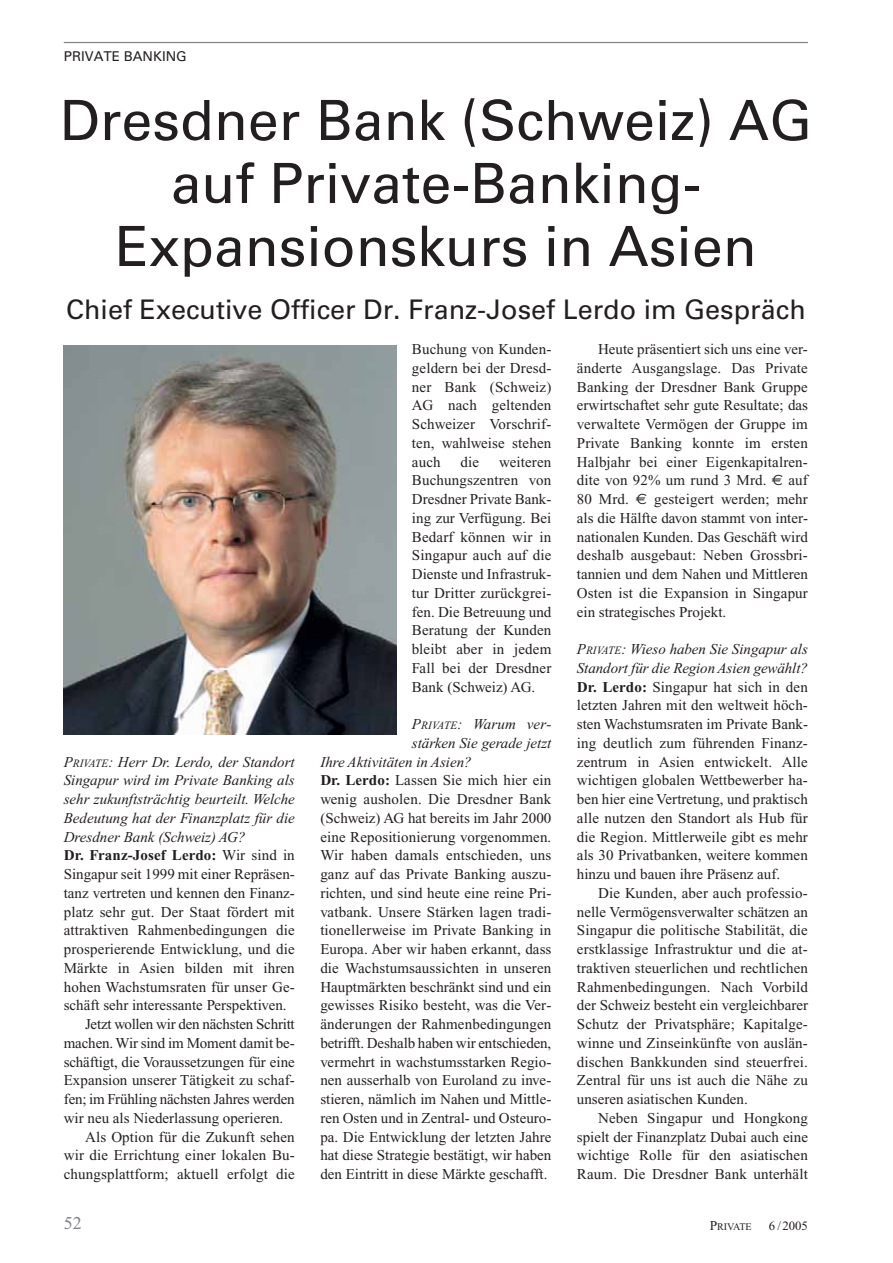
<style>
.page{position:relative;width:893px;height:1263px;background:#fff}
.page>*{position:absolute;margin:0;border:0;box-sizing:border-box;transform-origin:0 0}
.t1{font:55.5px/63px "Univers";color:#231f20;text-align:center}
.t2{font:27px "Univers";color:#231f20}
.t3{font:18px "Times New Roman";color:#808285}
.t4{font:15px/18.8px "Times New Roman";letter-spacing:.005em;color:#231f20;text-align:justify}
.t5{font:italic 15px "Times New Roman";color:#231f20}
.t6{font:15px "Times New Roman";letter-spacing:-.015em;color:#231f20}
.t7{font:700 15px "Times New Roman";letter-spacing:.01em;color:#231f20}
.t8{font:13.5px "Univers";color:#231f20}
.t9{font:12.75px "Times New Roman";color:#231f20}
.t10{font:10.2px "Times New Roman";color:#231f20}
.s1{font-size:11.25px}
.s2{font-weight:400}
.s3{font-weight:700}
.s4{font-family:"Euro Sans"}
.s5{font-style:italic}
.s6{font-style:italic;font-size:11.25px}
.s7{font-size:13.5px}
</style>
<div class="page">
<hr style="left:64px;top:42px;width:744px;height:1px;background:#808285">
<img style="left:64px;top:345px;width:333px;height:389px">
<p class="t8" style="left:64px;top:51px;width:125px">PRIVATE BANKING</p>
<h1 class="t1" style="left:60px;top:94px;width:754px">Dresdner Bank (Schweiz) AG auf Private-Banking-<br>Expansionskurs in Asien</h1>
<h2 class="t2" style="left:66px;top:299px;width:741px">Chief Executive Officer Dr. Franz-Josef Lerdo im Gespräch</h2>
<p class="t5" style="left:64px;top:756px;width:233px">P<span class="s1">RIVATE</span>: Herr Dr. Lerdo, der Standort</p>
<p class="t5" style="left:64px;top:775px;width:232px">Singapur wird im Private Banking als</p>
<p class="t5" style="left:64px;top:794px;width:233px">sehr zukunftsträchtig beurteilt. Welche</p>
<p class="t5" style="left:64px;top:812px;width:233px">Bedeutung hat der Finanzplatz für die</p>
<p class="t5" style="left:64px;top:831px;width:183px">Dresdner Bank (Schweiz) AG?</p>
<p class="t7" style="left:64px;top:850px;width:233px">Dr. Franz-Josef Lerdo: <span class="s2">Wir sind in</span></p>
<p class="t4" style="left:64px;top:866px;width:233px">Singapur seit 1999 mit einer Repräsen-</p>
<p class="t4" style="left:64px;top:885px;width:233px">tanz vertreten und kennen den Finanz-</p>
<p class="t4" style="left:64px;top:904px;width:233px">platz sehr gut. Der Staat fördert mit</p>
<p class="t4" style="left:64px;top:922px;width:233px">attraktiven Rahmenbedingungen die</p>
<p class="t4" style="left:64px;top:941px;width:233px">prosperierende Entwicklung, und die</p>
<p class="t4" style="left:64px;top:960px;width:233px">Märkte in Asien bilden mit ihren</p>
<p class="t4" style="left:64px;top:979px;width:233px">hohen Wachstumsraten für unser Ge-</p>
<p class="t4" style="left:64px;top:997px;width:224px">schäft sehr interessante Perspektiven.</p>
<p class="t6" style="left:85px;top:1019px;width:211px">Jetzt wollen wir den nächsten Schritt</p>
<p class="t4" style="left:64px;top:1035px;width:233px">machen. Wir sind im Moment damit be-</p>
<p class="t4" style="left:64px;top:1054px;width:233px">schäftigt, die Voraussetzungen für eine</p>
<p class="t4" style="left:64px;top:1072px;width:233px">Expansion unserer Tätigkeit zu schaf-</p>
<p class="t6" style="left:64px;top:1094px;width:233px">fen; im Frühling nächsten Jahres werden</p>
<p class="t4" style="left:64px;top:1110px;width:221px">wir neu als Niederlassung operieren.</p>
<p class="t4" style="left:85px;top:1129px;width:211px">Als Option für die Zukunft sehen</p>
<p class="t4" style="left:64px;top:1147px;width:233px">wir die Errichtung einer lokalen Bu-</p>
<p class="t4" style="left:64px;top:1166px;width:233px">chungsplattform; aktuell erfolgt die</p>
<p class="t4" style="left:412px;top:341px;width:141px">Buchung von Kunden&shy;geldern bei der Dresd&shy;ner Bank (Schweiz)<br>AG nach geltenden Schweizer Vorschrif&shy;ten, wahlweise stehen auch</p>
<p class="t4" style="left:412px;top:454px;width:141px;text-indent:87px">weiteren Buchungszentren von Dresdner Private Bank&shy;ing zur Verfügung. Bei Bedarf können wir in Singapur auch auf die Dienste und Infrastruk&shy;tur Dritter zurückgrei&shy;fen. Die Betreuung und Beratung der Kunden bleibt aber in jedem Fall bei der Dresdner Bank (Schweiz) AG.</p>
<p class="t5" style="left:412px;top:719px;width:141px">P<span class="s1">RIVATE</span>: Warum ver-</p>
<p class="t5" style="left:412px;top:737px;width:141px">stärken Sie gerade jetzt</p>
<p class="t5" style="left:320px;top:756px;width:153px">Ihre Aktivitäten in Asien?</p>
<p class="t4" style="left:320px;top:772px;width:232px"><span class="s3">Dr. Lerdo:</span> Lassen Sie mich hier ein</p>
<p class="t4" style="left:320px;top:791px;width:232px">wenig ausholen. Die Dresdner Bank</p>
<p class="t4" style="left:320px;top:810px;width:233px">(Schweiz) AG hat bereits im Jahr 2000</p>
<p class="t4" style="left:320px;top:829px;width:233px">eine Repositionierung vorgenommen.</p>
<p class="t4" style="left:320px;top:847px;width:233px">Wir haben damals entschieden, uns</p>
<p class="t4" style="left:320px;top:866px;width:233px">ganz auf das Private Banking auszu-</p>
<p class="t4" style="left:320px;top:885px;width:233px">richten, und sind heute eine reine Pri-</p>
<p class="t4" style="left:320px;top:904px;width:233px">vatbank. Unsere Stärken lagen tradi-</p>
<p class="t4" style="left:320px;top:922px;width:233px">tionellerweise im Private Banking in</p>
<p class="t4" style="left:320px;top:941px;width:233px">Europa. Aber wir haben erkannt, dass</p>
<p class="t4" style="left:320px;top:960px;width:233px">die Wachstumsaussichten in unseren</p>
<p class="t4" style="left:320px;top:979px;width:233px">Hauptmärkten beschränkt sind und ein</p>
<p class="t4" style="left:320px;top:997px;width:233px">gewisses Risiko besteht, was die Ver-</p>
<p class="t4" style="left:320px;top:1016px;width:233px">änderungen der Rahmenbedingungen</p>
<p class="t4" style="left:320px;top:1035px;width:233px">betrifft. Deshalb haben wir entschieden,</p>
<p class="t4" style="left:320px;top:1054px;width:233px">vermehrt in wachstumsstarken Regio-</p>
<p class="t4" style="left:320px;top:1072px;width:233px">nen ausserhalb von Euroland zu inve-</p>
<p class="t4" style="left:320px;top:1091px;width:233px">stieren, nämlich im Nahen und Mittle-</p>
<p class="t4" style="left:320px;top:1110px;width:233px">ren Osten und in Zentral- und Osteuro-</p>
<p class="t4" style="left:320px;top:1129px;width:233px">pa. Die Entwicklung der letzten Jahre</p>
<p class="t4" style="left:320px;top:1147px;width:233px">hat diese Strategie bestätigt, wir haben</p>
<p class="t4" style="left:320px;top:1166px;width:229px">den Eintritt in diese Märkte geschafft.</p>
<p class="t4" style="left:461px;top:454px;width:20px">die</p>
<p class="t4" style="left:577px;top:341px;width:233px;text-indent:21px">Heute präsentiert sich uns eine ver&shy;änderte Ausgangslage. Das Private Banking der Dresdner Bank Gruppe erwirtschaftet sehr gute Resultate; das verwaltete Vermögen der Gruppe im Private Banking konnte im ersten Halbjahr bei einer Eigenkapitalren&shy;dite von 92% um rund 3 Mrd. <span class="s4">€</span> auf 80 Mrd. <span class="s4">€</span> gesteigert werden; mehr als die Hälfte davon stammt von inter&shy;nationalen Kunden. Das Geschäft wird deshalb ausgebaut: Neben Grossbri&shy;tannien und dem Nahen und Mittleren Osten ist die Expansion in Singapur ein strategisches Projekt.</p>
<p class="t4" style="left:577px;top:641px;width:233px"><span class="s5">P</span><span class="s6">RIVATE</span><span class="s5">: Wieso haben Sie Singapur als Standort für die Region Asien gewählt?<br></span><span class="s3">Dr. Lerdo:</span> Singapur hat sich in den letzten Jahren mit den weltweit höch&shy;sten Wachstumsraten im Private Bank&shy;ing deutlich zum führenden Finanz&shy;zentrum in Asien entwickelt. Alle wichtigen globalen Wettbewerber ha&shy;ben hier eine Vertretung, und praktisch alle nutzen den Standort als Hub für die Region. Mittlerweile gibt es mehr als 30 Privatbanken, weitere kommen hinzu und bauen ihre Präsenz auf.</p>
<p class="t4" style="left:577px;top:885px;width:233px;text-indent:21px">Die Kunden, aber auch professio&shy;nelle Vermögensverwalter schätzen an Singapur die politische Stabilität, die erstklassige Infrastruktur und die at&shy;traktiven steuerlichen und rechtlichen Rahmenbedingungen. Nach Vorbild der Schweiz besteht ein vergleichbarer Schutz der Privatsphäre; Kapitalge&shy;winne und Zinseinkünfte von auslän&shy;dischen Bankkunden sind steuerfrei.<br>Zentral für uns ist auch die Nähe zu unseren asiatischen Kunden.</p>
<p class="t4" style="left:577px;top:1110px;width:233px;text-indent:21px">Neben Singapur und Hongkong spielt der Finanzplatz Dubai auch eine wichtige Rolle für den asiatischen Raum. Die Dresdner Bank unterhält</p>
<p class="t3" style="left:64px;top:1216px;width:19px">52</p>
<p class="t10" style="left:710px;top:1223px;width:44px"><span class="s7">P</span>RIVATE</p>
<p class="t9" style="left:769px;top:1221px;width:41px">6 /2005</p>
</div>
